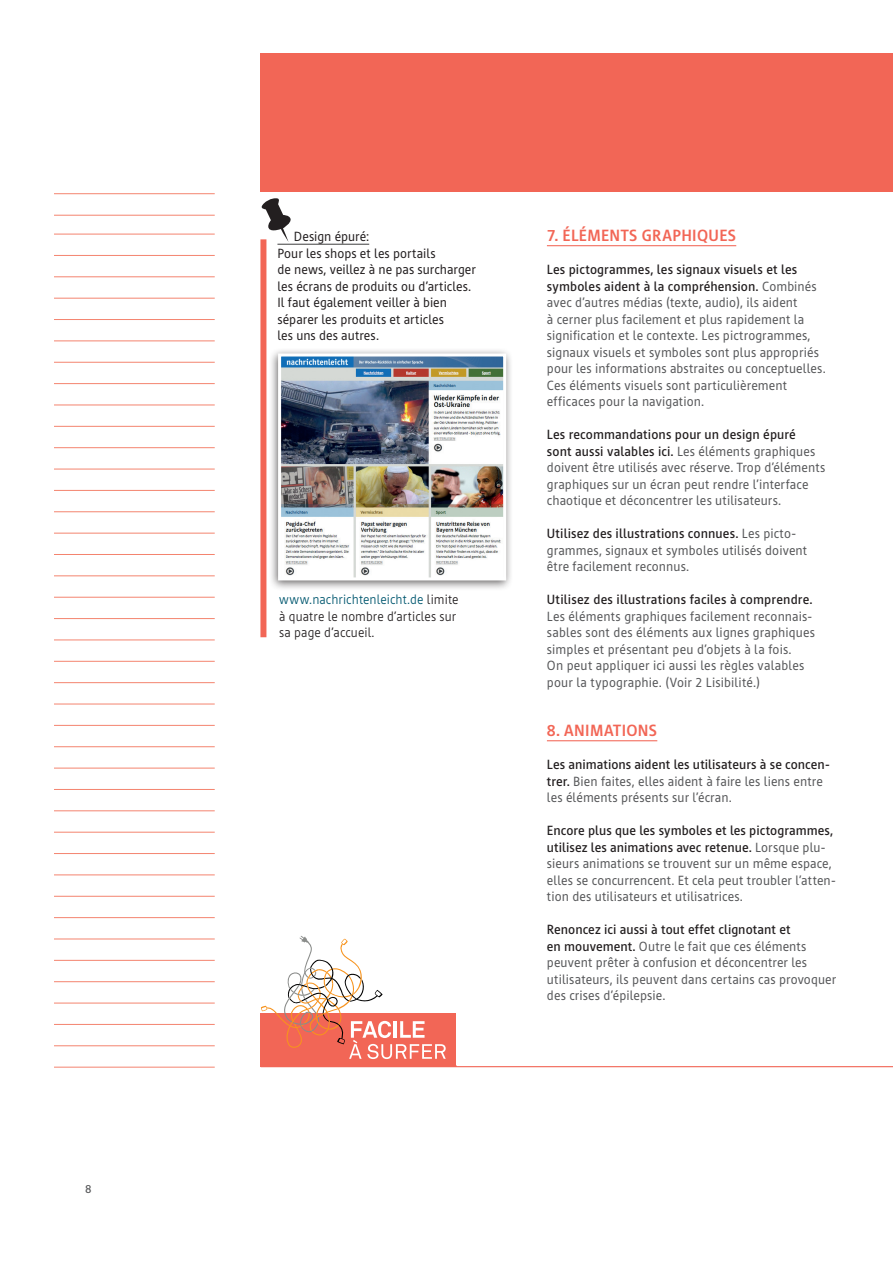
<style>
.page{position:relative;width:893px;height:1263px;background:#fff}
.page>*{position:absolute;margin:0;border:0;box-sizing:border-box;transform-origin:0 0}
.t1{font:700 16.5px "Cast";letter-spacing:.02em;color:#f26656}
.t2{font:13.5px/16.5px "Cast";letter-spacing:.01em;color:#57585a}
.t3{font:13.5px/16.5px "Cast";letter-spacing:.005em;color:#231f20}
.t4{font:300 13.5px/16.5px "Cast";letter-spacing:.01em;color:#231f20}
.t5{font:500 11.25px "AB Newut Plain";color:#57585a}
.s1{color:#00576f}
.s2{font-weight:500;color:#231f20}
</style>
<div class="page">
<hr style="left:261px;top:1066px;width:632px;height:1px;background:#f26656">
<hr style="left:547px;top:245px;width:189px;height:1px;background:#f26656">
<hr style="left:547px;top:740px;width:110px;height:1px;background:#f26656">
<div style="left:260px;top:54px;width:633px;height:138px;background:#f26656"></div>
<hr style="left:277px;top:244px;width:92px;height:1px;background:#3e3e3f">
<div style="left:260px;top:239px;width:6px;height:398px;background:#f26656"></div>
<div style="left:268px;top:347px;width:246px;height:244px;background:#231f20;opacity:.68"></div>
<img style="left:282px;top:357px;width:220px;height:219px">
<div style="left:278px;top:353px;width:228px;height:227px;border:3px solid #fff"></div>
<svg style="left:262px;top:198px;width:29px;height:44px"></svg>
<div style="left:261px;top:1013px;width:195px;height:54px;background:#f26656"></div>
<svg style="left:261px;top:936px;width:185px;height:123px"></svg>
<hr style="left:54px;top:234px;width:161px;height:1px;background:#f4846f">
<hr style="left:54px;top:255px;width:161px;height:1px;background:#f4846f">
<hr style="left:54px;top:277px;width:161px;height:1px;background:#f4846f">
<hr style="left:54px;top:298px;width:161px;height:1px;background:#f4846f">
<hr style="left:54px;top:319px;width:161px;height:1px;background:#f4846f">
<hr style="left:54px;top:341px;width:161px;height:1px;background:#f4846f">
<hr style="left:54px;top:362px;width:161px;height:1px;background:#f4846f">
<hr style="left:54px;top:383px;width:161px;height:1px;background:#f4846f">
<hr style="left:54px;top:405px;width:161px;height:1px;background:#f4846f">
<hr style="left:54px;top:426px;width:161px;height:1px;background:#f4846f">
<hr style="left:54px;top:447px;width:161px;height:1px;background:#f4846f">
<hr style="left:54px;top:469px;width:161px;height:1px;background:#f4846f">
<hr style="left:54px;top:490px;width:161px;height:1px;background:#f4846f">
<hr style="left:54px;top:511px;width:161px;height:1px;background:#f4846f">
<hr style="left:54px;top:533px;width:161px;height:1px;background:#f4846f">
<hr style="left:54px;top:554px;width:161px;height:1px;background:#f4846f">
<hr style="left:54px;top:576px;width:161px;height:1px;background:#f4846f">
<hr style="left:54px;top:597px;width:161px;height:1px;background:#f4846f">
<hr style="left:54px;top:618px;width:161px;height:1px;background:#f4846f">
<hr style="left:54px;top:640px;width:161px;height:1px;background:#f4846f">
<hr style="left:54px;top:661px;width:161px;height:1px;background:#f4846f">
<hr style="left:54px;top:682px;width:161px;height:1px;background:#f4846f">
<hr style="left:54px;top:704px;width:161px;height:1px;background:#f4846f">
<hr style="left:54px;top:725px;width:161px;height:1px;background:#f4846f">
<hr style="left:54px;top:746px;width:161px;height:1px;background:#f4846f">
<hr style="left:54px;top:768px;width:161px;height:1px;background:#f4846f">
<hr style="left:54px;top:789px;width:161px;height:1px;background:#f4846f">
<hr style="left:54px;top:810px;width:161px;height:1px;background:#f4846f">
<hr style="left:54px;top:832px;width:161px;height:1px;background:#f4846f">
<hr style="left:54px;top:853px;width:161px;height:1px;background:#f4846f">
<hr style="left:54px;top:875px;width:161px;height:1px;background:#f4846f">
<hr style="left:54px;top:896px;width:161px;height:1px;background:#f4846f">
<hr style="left:54px;top:917px;width:161px;height:1px;background:#f4846f">
<hr style="left:54px;top:939px;width:161px;height:1px;background:#f4846f">
<hr style="left:54px;top:960px;width:161px;height:1px;background:#f4846f">
<hr style="left:54px;top:981px;width:161px;height:1px;background:#f4846f">
<hr style="left:54px;top:1003px;width:161px;height:1px;background:#f4846f">
<hr style="left:54px;top:1024px;width:161px;height:1px;background:#f4846f">
<hr style="left:54px;top:1045px;width:161px;height:1px;background:#f4846f">
<hr style="left:54px;top:1067px;width:161px;height:1px;background:#f4846f">
<hr style="left:54px;top:193px;width:161px;height:1px;background:#f4846f">
<hr style="left:54px;top:215px;width:161px;height:1px;background:#f4846f">
<p class="t5" style="left:85px;top:1184px;width:8px">8</p>
<p class="t3" style="left:277px;top:228px;width:200px;text-indent:16px">Design épuré:<br>Pour les shops et les portails<br>de news, veillez à ne pas surcharger les écrans de produits ou d’articles.<br>Il faut également veiller à bien séparer les produits et articles<br>les uns des autres.</p>
<p class="t4" style="left:279px;top:591px;width:181px"><span class="s1">www.nachrichtenleicht.de</span> limite à quatre le nombre d’articles sur sa page d’accueil.</p>
<h2 class="t1" style="left:547px;top:226px;width:191px">7. ÉLÉMENTS GRAPHIQUES</h2>
<p class="t2" style="left:547px;top:261px;width:280px"><span class="s2">Les pictogrammes, les signaux visuels et les symboles aident à la compréhension.</span> Combinés avec d’autres médias (texte, audio), ils aident<br>à cerner plus facilement et plus rapidement la signification et le contexte. Les pictrogrammes, signaux visuels et symboles sont plus appropriés pour les informations abstraites ou conceptuelles.<br>Ces éléments visuels sont particulièrement efficaces pour la navigation.</p>
<p class="t2" style="left:547px;top:426px;width:280px"><span class="s2">Les recommandations pour un design épuré<br>sont aussi valables ici.</span> Les éléments graphiques doivent être utilisés avec réserve. Trop d’éléments graphiques sur un écran peut rendre l’interface chaotique et déconcentrer les utilisateurs.</p>
<p class="t2" style="left:547px;top:525px;width:262px"><span class="s2">Utilisez des illustrations connues.</span> Les picto&shy;grammes, signaux et symboles utilisés doivent être facilement reconnus.</p>
<p class="t2" style="left:547px;top:591px;width:270px"><span class="s2">Utilisez des illustrations faciles à comprendre.<br></span>Les éléments graphiques facilement reconnais&shy;sables sont des éléments aux lignes graphiques simples et présentant peu d’objets à la fois.<br>On peut appliquer ici aussi les règles valables pour la typographie. (Voir 2 Lisibilité.)</p>
<h2 class="t1" style="left:547px;top:721px;width:112px">8. ANIMATIONS</h2>
<p class="t2" style="left:547px;top:756px;width:283px"><span class="s2">Les animations aident les utilisateurs à se concen&shy;trer.</span> Bien faites, elles aident à faire les liens entre les éléments présents sur l’écran.</p>
<p class="t2" style="left:547px;top:822px;width:289px"><span class="s2">Encore plus que les symboles et les pictogrammes, utilisez les animations avec retenue.</span> Lorsque plu&shy;sieurs animations se trouvent sur un même espace, elles se concurrencent. Et cela peut troubler l’atten&shy;tion des utilisateurs et utilisatrices.</p>
<p class="t2" style="left:547px;top:921px;width:291px"><span class="s2">Renoncez ici aussi à tout effet clignotant et<br>en mouvement.</span> Outre le fait que ces éléments peuvent prêter à confusion et déconcentrer les utilisateurs, ils peuvent dans certains cas provoquer des crises d’épilepsie.</p>
</div>
